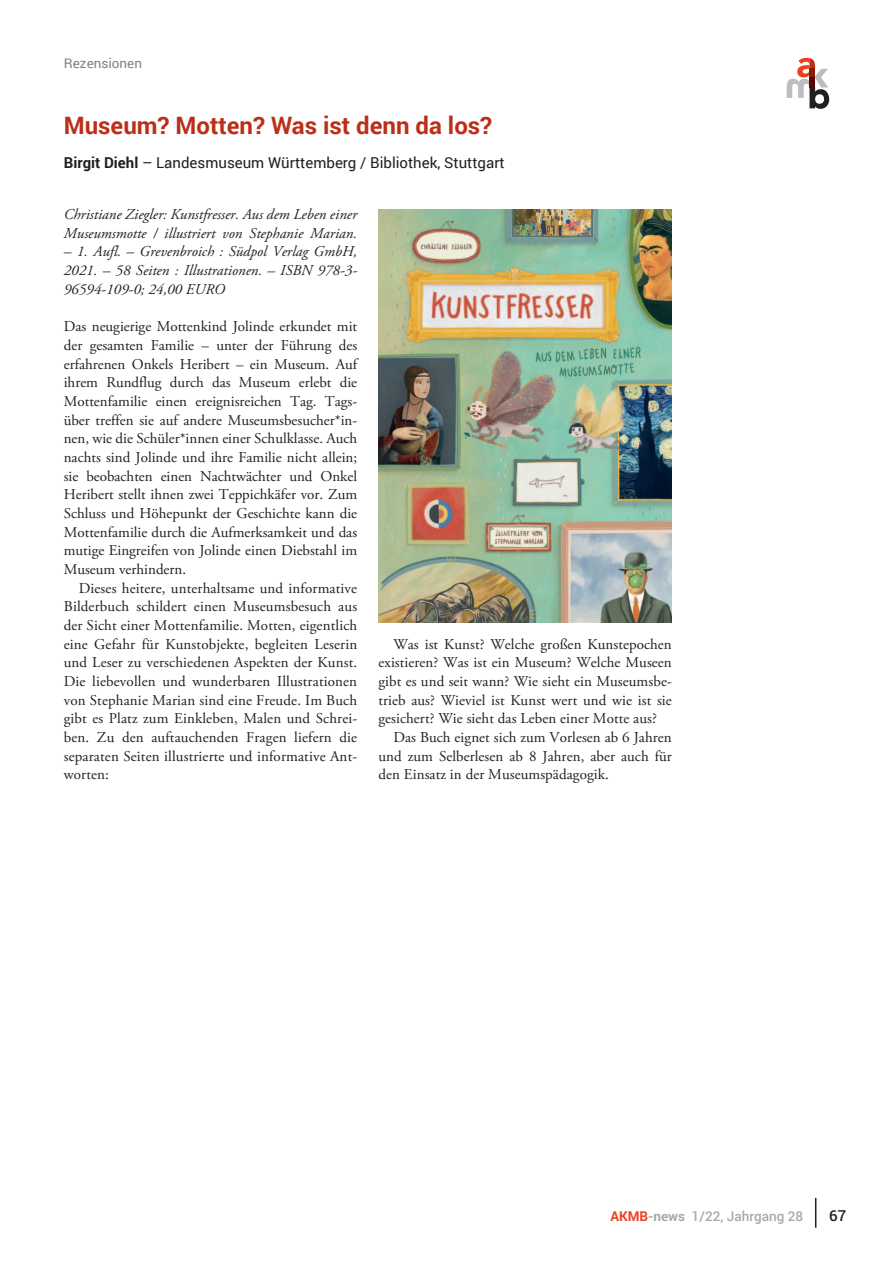
<style>
.page{position:relative;width:893px;height:1263px;background:#fff}
.page>*{position:absolute;margin:0;border:0;box-sizing:border-box;transform-origin:0 0}
.t1{font:700 24px "Roboto";color:#bc2e18}
.t2{font:15px/18.8px "Adobe Garamond Pro";letter-spacing:.005em;color:#231f20;text-align:justify}
.t3{font:italic 15px/18.8px "Adobe Garamond Pro";color:#231f20}
.t4{font:15px "Roboto";color:#231f20}
.t5{font:500 15px "Roboto";color:#231f20}
.t6{font:500 13.5px "Roboto";color:#a8a9ad}
.t7{font:13.5px "Roboto";color:#808285}
.s1{font-weight:700}
.s2{font-weight:700;color:#ef3e22}
</style>
<div class="page">
<hr style="left:815px;top:1198px;width:1px;height:30px;background:#231f20">
<svg style="left:787px;top:58px;width:42px;height:51px"></svg>
<img style="left:378px;top:209px;width:294px;height:413px">
<p class="t7" style="left:64px;top:54px;width:80px">Rezensionen</p>
<h1 class="t1" style="left:64px;top:109px;width:430px">Museum? Motten? Was ist denn da los?</h1>
<p class="t4" style="left:64px;top:152px;width:443px"><span class="s1">Birgit Diehl</span> – Landesmuseum Württemberg / Bibliothek, Stuttgart</p>
<p class="t3" style="left:64px;top:205px;width:295px">Christiane Ziegler: Kunstfresser. Aus dem Leben einer<br>Museumsmotte / illustriert von Stephanie Marian.</p>
<p class="t3" style="left:64px;top:243px;width:295px;text-align:justify">– 1. Aufl. – Grevenbroich : Südpol Verlag GmbH, 2021. – 58 Seiten : Illustrationen. – ISBN 978-3- 96594-109-0; 24,00 EURO</p>
<p class="t2" style="left:64px;top:318px;width:295px">Das neugierige Mottenkind Jolinde erkundet mit der gesamten Familie – unter der Führung des erfahrenen Onkels Heribert – ein Museum. Auf ihrem Rundflug durch das Museum erlebt die Mottenfamilie einen ereignisreichen Tag. Tags&shy;über treffen sie auf andere Museumsbesucher*in&shy;nen, wie die Schüler*innen einer Schulklasse. Auch nachts sind Jolinde und ihre Familie nicht allein; sie beobachten einen Nachtwächter und Onkel Heribert stellt ihnen zwei Teppichkäfer vor. Zum Schluss und Höhepunkt der Geschichte kann die Mottenfamilie durch die Aufmerksamkeit und das mutige Eingreifen von Jolinde einen Diebstahl im Museum verhindern.</p>
<p class="t2" style="left:64px;top:579px;width:295px;text-indent:15px">Dieses heitere, unterhaltsame und informative Bilderbuch schildert einen Museumsbesuch aus der Sicht einer Mottenfamilie. Motten, eigentlich eine Gefahr für Kunstobjekte, begleiten Leserin und Leser zu verschiedenen Aspekten der Kunst.<br>Die liebevollen und wunderbaren Illustrationen von Stephanie Marian sind eine Freude. Im Buch gibt es Platz zum Einkleben, Malen und Schrei&shy;ben. Zu den auftauchenden Fragen liefern die separaten Seiten illustrierte und informative Ant&shy;worten:</p>
<p class="t2" style="left:393px;top:635px;width:280px">Was ist Kunst? Welche großen Kunstepochen</p>
<p class="t2" style="left:378px;top:654px;width:295px">existieren? Was ist ein Museum? Welche Museen</p>
<p class="t2" style="left:378px;top:672px;width:295px">gibt es und seit wann? Wie sieht ein Museumsbe-</p>
<p class="t2" style="left:378px;top:691px;width:295px">trieb aus? Wieviel ist Kunst wert und wie ist sie</p>
<p class="t2" style="left:378px;top:710px;width:280px">gesichert? Wie sieht das Leben einer Motte aus?</p>
<p class="t2" style="left:393px;top:728px;width:280px">Das Buch eignet sich zum Vorlesen ab 6 Jahren</p>
<p class="t2" style="left:378px;top:747px;width:295px">und zum Selberlesen ab 8 Jahren, aber auch für</p>
<p class="t2" style="left:378px;top:766px;width:232px">den Einsatz in der Museumspädagogik.</p>
<p class="t6" style="left:610px;top:1207px;width:194px"><span class="s2">AKMB</span><span class="s1">-news</span> 1/22, Jahrgang 28</p>
<p class="t5" style="left:829px;top:1205px;width:19px">67</p>
</div>
